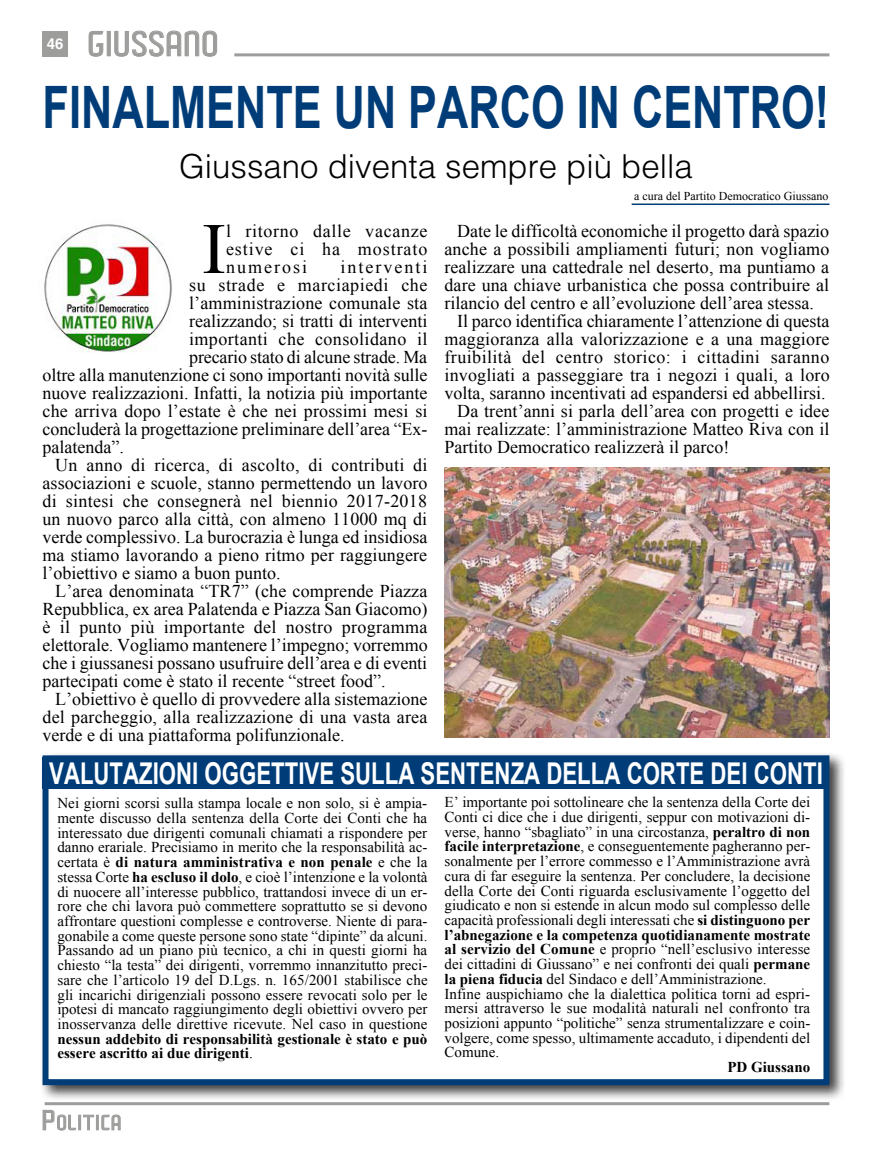
<style>
.page{position:relative;width:872px;height:1149px;background:#fff}
.page>*{position:absolute;margin:0;border:0;box-sizing:border-box;transform-origin:0 0}
.t1{font:72.3px "Times New Roman";color:#000}
.t2{font:700 58.5px "Arial";color:#003d78;scale:.74 1}
.t3{font:300 33px "Helvetica LT Std";color:#000}
.t4{font:500 31.95px "Paragon";letter-spacing:.04em;color:#9d9d9c}
.t5{font:700 30px "Arial";color:#fff;scale:.74 1}
.t6{font:500 19.2px "Paragon";letter-spacing:.065em;color:#9d9d9c}
.t7{font:18px/18px "Times New Roman";color:#000;text-align:justify}
.t8{font:18px "Times New Roman";letter-spacing:.025em;color:#000}
.t9{font:18px "Times New Roman";letter-spacing:.02em;color:#000}
.t10{font:18px "Times New Roman";letter-spacing:.03em;color:#000}
.t11{font:18px "Times New Roman";letter-spacing:.11em;color:#000}
.t12{font:15px/14.7px "Times New Roman";color:#000;text-align:justify}
.t13{font:700 15px/14.7px "Times New Roman";color:#000}
.t14{font:12px "Times New Roman";color:#000}
.s1{font-weight:700}
.s2{font-weight:400}
.s3{font-size:25.5px}
</style>
<div class="page">
<hr style="left:45px;top:1101px;width:784px;height:3px;background:#9d9d9c">
<div style="left:43px;top:31px;width:25px;height:25px;background:#9d9d9c"></div>
<hr style="left:234px;top:53px;width:595px;height:3px;background:#9d9d9c">
<svg style="left:88px;top:31px;width:16px;height:26px"></svg>
<div style="left:107px;top:31px;width:4px;height:25px;border:1px solid #9d9d9c"></div>
<svg style="left:114px;top:30px;width:104px;height:27px"></svg>
<svg style="left:42px;top:1109px;width:53px;height:21px"></svg>
<div style="left:96px;top:1114px;width:3px;height:15px;border:1px solid #9d9d9c"></div>
<svg style="left:101px;top:1114px;width:20px;height:16px"></svg>
<img style="left:44px;top:224px;width:128px;height:129px">
<hr style="left:631px;top:203px;width:198px;height:2px;background:#003d78">
<img style="left:444px;top:467px;width:386px;height:270px">
<div style="left:39px;top:751px;width:807px;height:350px;background:#000;opacity:.75"></div>
<div style="left:43px;top:755px;width:786px;height:329px;background:#fff;border:6px solid #003d78"></div>
<div style="left:43px;top:757px;width:786px;height:32px;background:#003d78"></div>
<h3 class="t4" style="left:47px;top:31px;width:172px"><sup>46</sup> GIUSSANO</h3>
<h2 class="t2" style="left:43px;top:69px;width:1064px">FINALMENTE UN PARCO IN CENTRO!</h2>
<h3 class="t3" style="left:179px;top:146px;width:515px">Giussano diventa sempre più bella</h3>
<p class="t14" style="left:634px;top:188px;width:196px">a cura del Partito Democratico Giussano</p>
<p class="t7" style="left:457px;top:221px;width:373px">Date le difficoltà economiche il progetto darà spazio</p>
<p class="t7" style="left:444px;top:239px;width:386px">anche a possibili ampliamenti futuri; non vogliamo</p>
<p class="t7" style="left:444px;top:257px;width:386px">realizzare una cattedrale nel deserto, ma puntiamo a</p>
<p class="t7" style="left:444px;top:275px;width:386px">dare una chiave urbanistica che possa contribuire al</p>
<p class="t7" style="left:444px;top:293px;width:371px">rilancio del centro e all’evoluzione dell’area stessa.</p>
<p class="t7" style="left:457px;top:311px;width:374px">Il parco identifica chiaramente l’attenzione di questa</p>
<p class="t7" style="left:444px;top:329px;width:386px">maggioranza alla valorizzazione e a una maggiore</p>
<p class="t8" style="left:444px;top:345px;width:386px">fruibilità del centro storico: i cittadini saranno</p>
<p class="t7" style="left:444px;top:365px;width:387px">invogliati a passeggiare tra i negozi i quali, a loro</p>
<p class="t7" style="left:444px;top:383px;width:382px">volta, saranno incentivati ad espandersi ed abbellirsi.</p>
<p class="t7" style="left:457px;top:401px;width:373px">Da trent’anni si parla dell’area con progetti e idee</p>
<p class="t7" style="left:444px;top:419px;width:386px">mai realizzate: l’amministrazione Matteo Riva con il</p>
<p class="t7" style="left:444px;top:437px;width:286px">Partito Democratico realizzerà il parco!</p>
<h1 class="t1" style="left:202px;top:200px;width:26px">I</h1>
<p class="t7" style="left:226px;top:221px;width:203px">l ritorno dalle vacanze estive ci ha mostrato numerosi</p>
<p class="t11" style="left:340px;top:255px;width:88px">interventi</p>
<p class="t10" style="left:189px;top:273px;width:240px">su strade e marciapiedi che</p>
<p class="t7" style="left:189px;top:293px;width:240px">l’amministrazione comunale sta</p>
<p class="t7" style="left:189px;top:311px;width:240px">realizzando; si tratti di interventi</p>
<p class="t8" style="left:189px;top:327px;width:240px">importanti che consolidano il</p>
<p class="t7" style="left:189px;top:347px;width:240px">precario stato di alcune strade. Ma</p>
<p class="t7" style="left:43px;top:365px;width:386px">oltre alla manutenzione ci sono importanti novità sulle</p>
<p class="t7" style="left:43px;top:383px;width:386px">nuove realizzazioni. Infatti, la notizia più importante</p>
<p class="t7" style="left:43px;top:401px;width:386px">che arriva dopo l’estate è che nei prossimi mesi si</p>
<p class="t7" style="left:43px;top:419px;width:386px">concluderà la progettazione preliminare dell’area “Ex-</p>
<p class="t7" style="left:43px;top:437px;width:83px">palatenda”.</p>
<p class="t7" style="left:55px;top:455px;width:374px">Un anno di ricerca, di ascolto, di contributi di</p>
<p class="t7" style="left:43px;top:473px;width:386px">associazioni e scuole, stanno permettendo un lavoro</p>
<p class="t7" style="left:43px;top:491px;width:386px">di sintesi che consegnerà nel biennio 2017-2018</p>
<p class="t7" style="left:43px;top:509px;width:386px">un nuovo parco alla città, con almeno 11000 mq di</p>
<p class="t7" style="left:43px;top:527px;width:386px">verde complessivo. La burocrazia è lunga ed insidiosa</p>
<p class="t7" style="left:43px;top:545px;width:386px">ma stiamo lavorando a pieno ritmo per raggiungere</p>
<p class="t7" style="left:43px;top:563px;width:239px">l’obiettivo e siamo a buon punto.</p>
<p class="t7" style="left:55px;top:581px;width:373px">L’area denominata “TR7” (che comprende Piazza</p>
<p class="t7" style="left:43px;top:599px;width:386px">Repubblica, ex area Palatenda e Piazza San Giacomo)</p>
<p class="t9" style="left:43px;top:615px;width:386px">è il punto più importante del nostro programma</p>
<p class="t7" style="left:43px;top:635px;width:387px">elettorale. Vogliamo mantenere l’impegno; vorremmo</p>
<p class="t7" style="left:43px;top:653px;width:386px">che i giussanesi possano usufruire dell’area e di eventi</p>
<p class="t7" style="left:43px;top:671px;width:344px">partecipati come è stato il recente “street food”.</p>
<p class="t7" style="left:55px;top:689px;width:374px">L’obiettivo è quello di provvedere alla sistemazione</p>
<p class="t7" style="left:43px;top:707px;width:386px">del parcheggio, alla realizzazione di una vasta area</p>
<p class="t7" style="left:43px;top:725px;width:303px">verde e di una piattaforma polifunzionale.</p>
<h3 class="t5" style="left:49px;top:753px;width:1047px">VALUTAZIONI OGGETTIVE SULLA SENTENZA DELLA CORTE DEI CONTI</h3>
<p class="t12" style="left:57px;top:795px;width:372px">Nei giorni scorsi sulla stampa locale e non solo, si è ampia&shy;mente discusso della sentenza della Corte dei Conti che ha interessato due dirigenti comunali chiamati a rispondere per danno erariale. Precisiamo in merito che la responsabilità ac&shy;certata è <span class="s1">di natura amministrativa e non penale</span> e che la stessa Corte <span class="s1">ha escluso il dolo</span>, e cioè l’intenzione e la volontà di nuocere all’interesse pubblico, trattandosi invece di un er&shy;rore che chi lavora può commettere soprattutto se si devono affrontare questioni complesse e controverse. Niente di para&shy;gonabile a come queste persone sono state “dipinte” da alcuni.<br>Passando ad un piano più tecnico, a chi in questi giorni ha chiesto “la testa” dei dirigenti, vorremmo innanzitutto preci&shy;sare che l’articolo 19 del D.Lgs. n. 165/2001 stabilisce che gli incarichi dirigenziali possono essere revocati solo per le ipotesi di mancato raggiungimento degli obiettivi ovvero per inosservanza delle direttive ricevute. Nel caso in questione</p>
<p class="t13" style="left:57px;top:1030px;width:371px">nessun addebito di responsabilità gestionale è stato e può essere ascritto ai due dirigenti<span class="s2">.</span></p>
<p class="t12" style="left:444px;top:794px;width:367px;text-align:left">E’ importante poi sottolineare che la sentenza della Corte dei Conti ci dice che i due dirigenti, seppur con motivazioni di&shy;verse, hanno “sbagliato” in una circostanza, <span class="s1">peraltro di non facile interpretazione</span>, e conseguentemente pagheranno per&shy;sonalmente per l’errore commesso e l’Amministrazione avrà cura di far eseguire la sentenza. Per concludere, la decisione della Corte dei Conti riguarda esclusivamente l’oggetto del giudicato e non si estende in alcun modo sul complesso delle capacità professionali degli interessati che <span class="s1">si distinguono per l’abnegazione e la competenza quotidianamente mostrate al servizio del Comune</span> e proprio “nell’esclusivo interesse dei cittadini di Giussano” e nei confronti dei quali <span class="s1">permane la piena fiducia</span> del Sindaco e dell’Amministrazione.<br>Infine auspichiamo che la dialettica politica torni ad espri&shy;mersi attraverso le sue modalità naturali nel confronto tra posizioni appunto “politiche” senza strumentalizzare e coin&shy;volgere, come spesso, ultimamente accaduto, i dipendenti del Comune.</p>
<p class="t13" style="left:727px;top:1058px;width:84px">PD Giussano</p>
<p class="t6" style="left:42px;top:1114px;width:81px"><span class="s3">P</span>OLITICA</p>
</div>
